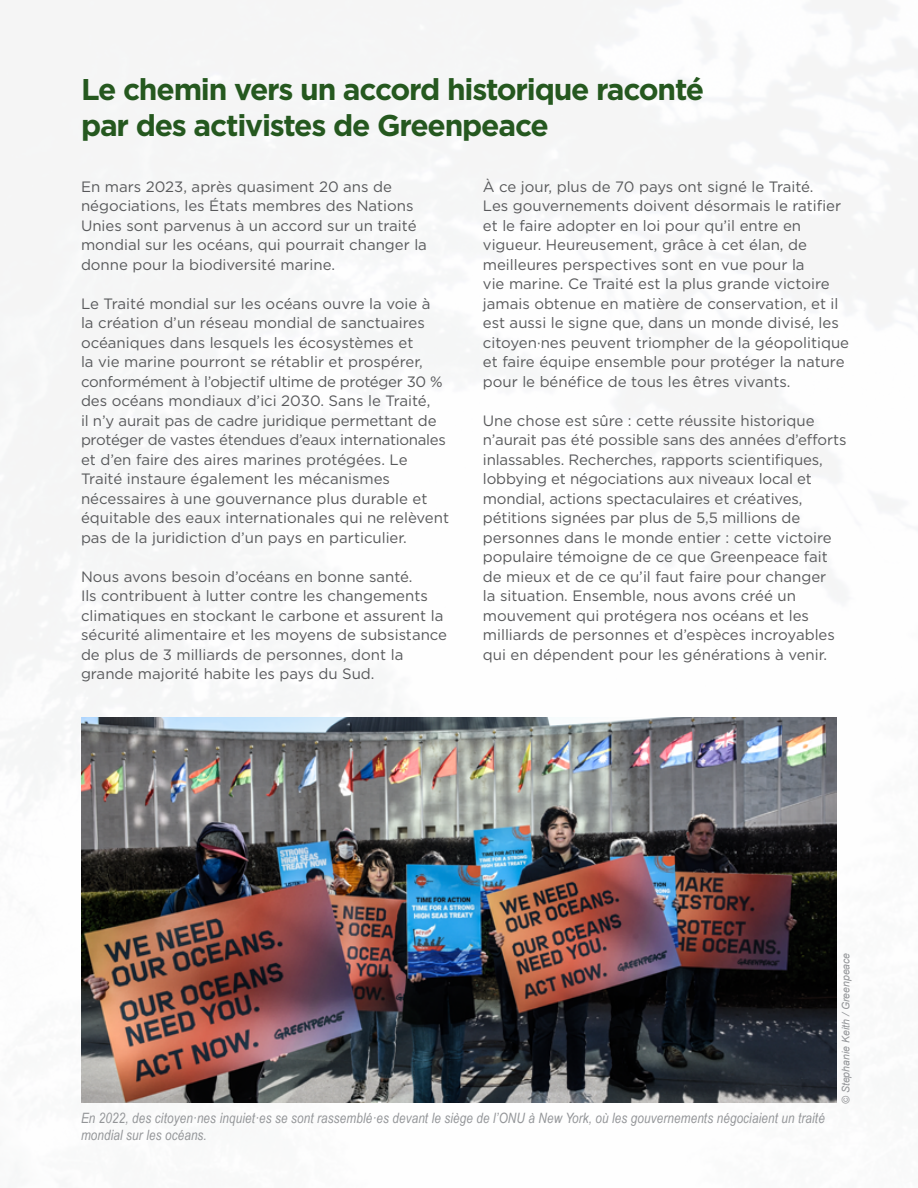
<style>
.page{position:relative;width:918px;height:1188px;background:#fff}
.page>*{position:absolute;margin:0;border:0;box-sizing:border-box;transform-origin:0 0}
.t1{font:700 30px/36px "Gotham";letter-spacing:-.04em;color:#25581f}
.t2{font:15px/19.5px "Gotham";color:#58595b}
.t3{font:italic 14.25px/17.1px "Arial Narrow";letter-spacing:.01em;color:#939598}
.t4{font:italic 10.5px "Arial";color:#939598}
</style>
<div class="page">
<img style="left:81px;top:717px;width:756px;height:385px">
<h1 class="t1" style="left:81px;top:72px;width:625px">Le chemin vers un accord historique raconté par des activistes de Greenpeace</h1>
<p class="t2" style="left:81px;top:177px;width:348px">En mars 2023, après quasiment 20 ans de négociations, les États membres des Nations Unies sont parvenus à un accord sur un traité mondial sur les océans, qui pourrait changer la donne pour la biodiversité marine.</p>
<p class="t2" style="left:81px;top:294px;width:370px">Le Traité mondial sur les océans ouvre la voie à<br>la création d’un réseau mondial de sanctuaires océaniques dans lesquels les écosystèmes et<br>la vie marine pourront se rétablir et prospérer, conformément à l’objectif ultime de protéger 30 % des océans mondiaux d’ici 2030. Sans le Traité,<br>il n’y aurait pas de cadre juridique permettant de protéger de vastes étendues d’eaux internationales et d’en faire des aires marines protégées. Le Traité instaure également les mécanismes nécessaires à une gouvernance plus durable et équitable des eaux internationales qui ne relèvent pas de la juridiction d’un pays en particulier.</p>
<p class="t2" style="left:81px;top:567px;width:368px">Nous avons besoin d’océans en bonne santé.<br>Ils contribuent à lutter contre les changements climatiques en stockant le carbone et assurent la sécurité alimentaire et les moyens de subsistance de plus de 3 milliards de personnes, dont la grande majorité habite les pays du Sud.</p>
<p class="t2" style="left:483px;top:177px;width:368px">À ce jour, plus de 70 pays ont signé le Traité.<br>Les gouvernements doivent désormais le ratifier et le faire adopter en loi pour qu’il entre en vigueur. Heureusement, grâce à cet élan, de meilleures perspectives sont en vue pour la<br>vie marine. Ce Traité est la plus grande victoire jamais obtenue en matière de conservation, et il est aussi le signe que, dans un monde divisé, les citoyen·nes peuvent triompher de la géopolitique et faire équipe ensemble pour protéger la nature pour le bénéfice de tous les êtres vivants.</p>
<p class="t2" style="left:483px;top:411px;width:365px">Une chose est sûre : cette réussite historique n’aurait pas été possible sans des années d’efforts inlassables. Recherches, rapports scientifiques, lobbying et négociations aux niveaux local et mondial, actions spectaculaires et créatives, pétitions signées par plus de 5,5 millions de personnes dans le monde entier : cette victoire populaire témoigne de ce que Greenpeace fait de mieux et de ce qu’il faut faire pour changer<br>la situation. Ensemble, nous avons créé un mouvement qui protégera nos océans et les milliards de personnes et d’espèces incroyables qui en dépendent pour les générations à venir.</p>
<p class="t4" style="left:839px;top:1104px;width:153px;rotate:-90deg">© Stephanie Keith / Greenpeace</p>
<p class="t3" style="left:81px;top:1110px;width:745px">En 2022, des citoyen·nes inquiet·es se sont rassemblé·es devant le siège de l’ONU à New York, où les gouvernements négociaient un traité mondial sur les océans.</p>
</div>
